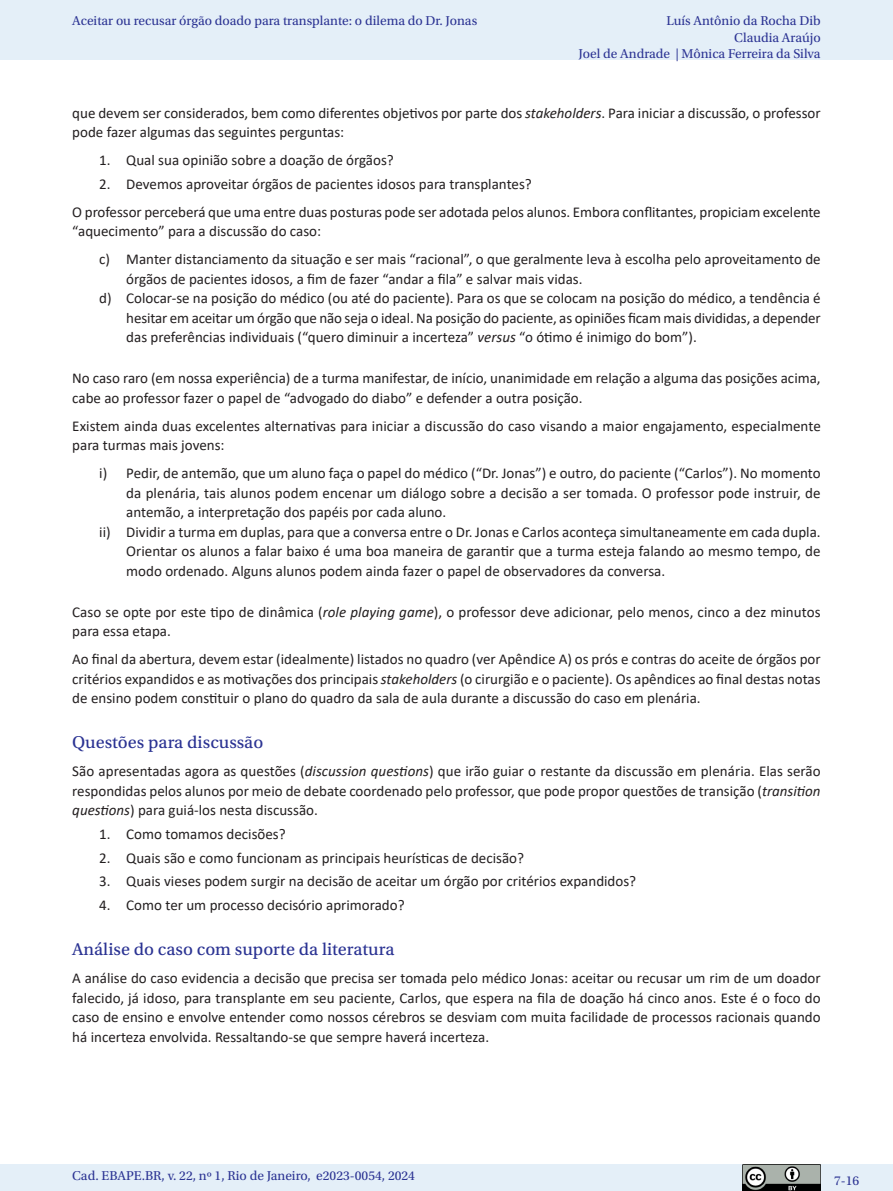
<style>
.page{position:relative;width:893px;height:1191px;background:#fff}
.page>*{position:absolute;margin:0;border:0;box-sizing:border-box;transform-origin:0 0}
._07_2_sub2{font:18px "Utopia Std Capt";color:#2b3393}
._06_0_texto{font:15px/19.5px "Calibri";color:#231f20}
.t1{font:13.5px/16.5px "Utopia Std";color:#2b3393;text-align:right}
.s1{font-style:italic}
</style>
<div class="page">
<div style="left:0;top:0;width:893px;height:60px;background:#e4eff8"></div>
<div style="left:0;top:1164px;width:893px;height:27px;background:#e4eff8"></div>
<img style="left:743px;top:1164px;width:78px;height:27px">
<p class="t1" style="left:72px;top:13px;width:406px">Aceitar ou recusar órgão doado para transplante: o dilema do Dr. Jonas</p>
<p class="t1" style="left:579px;top:13px;width:244px">Luís Antônio da Rocha Dib<br>Claudia Araújo<br>Joel de Andrade | Mônica Ferreira da Silva</p>
<p class="_06_0_texto" style="left:72px;top:102px;width:750px">que devem ser considerados, bem como diferentes objetivos por parte dos <span class="s1">stakeholders</span>. Para iniciar a discussão, o professor pode fazer algumas das seguintes perguntas:</p>
<p class="_06_0_texto" style="left:99px;top:150px;width:296px">1. Qual sua opinião sobre a doação de órgãos?</p>
<p class="_06_0_texto" style="left:99px;top:174px;width:434px">2. Devemos aproveitar órgãos de pacientes idosos para transplantes?</p>
<p class="_06_0_texto" style="left:72px;top:202px;width:750px">O professor perceberá que uma entre duas posturas pode ser adotada pelos alunos. Embora conflitantes, propiciam excelente “aquecimento” para a discussão do caso:</p>
<p class="_06_0_texto" style="left:126px;top:249px;width:696px;text-indent:-27px">c) Manter distanciamento da situação e ser mais “racional”, o que geralmente leva à escolha pelo aproveitamento de órgãos de pacientes idosos, a fim de fazer “andar a fila” e salvar mais vidas.</p>
<p class="_06_0_texto" style="left:126px;top:288px;width:696px;text-align:justify;text-indent:-27px">d) Colocar-se na posição do médico (ou até do paciente). Para os que se colocam na posição do médico, a tendência é hesitar em aceitar um órgão que não seja o ideal. Na posição do paciente, as opiniões ficam mais divididas, a depender das preferências individuais (“quero diminuir a incerteza” <span class="s1">versus</span> “o ótimo é inimigo do bom”).</p>
<p class="_06_0_texto" style="left:72px;top:368px;width:750px">No caso raro (em nossa experiência) de a turma manifestar, de início, unanimidade em relação a alguma das posições acima, cabe ao professor fazer o papel de “advogado do diabo” e defender a outra posição.</p>
<p class="_06_0_texto" style="left:72px;top:415px;width:750px">Existem ainda duas excelentes alternativas para iniciar a discussão do caso visando a maior engajamento, especialmente para turmas mais jovens:</p>
<p class="_06_0_texto" style="left:126px;top:463px;width:696px;text-align:justify;text-indent:-27px">i) Pedir, de antemão, que um aluno faça o papel do médico (“Dr. Jonas”) e outro, do paciente (“Carlos”). No momento da plenária, tais alunos podem encenar um diálogo sobre a decisão a ser tomada. O professor pode instruir, de antemão, a interpretação dos papéis por cada aluno.</p>
<p class="_06_0_texto" style="left:126px;top:521px;width:696px;text-align:justify;text-indent:-27px">ii) Dividir a turma em duplas, para que a conversa entre o Dr. Jonas e Carlos aconteça simultaneamente em cada dupla.<br>Orientar os alunos a falar baixo é uma boa maneira de garantir que a turma esteja falando ao mesmo tempo, de modo ordenado. Alguns alunos podem ainda fazer o papel de observadores da conversa.</p>
<p class="_06_0_texto" style="left:72px;top:601px;width:750px">Caso se opte por este tipo de dinâmica (<span class="s1">role playing game</span>), o professor deve adicionar, pelo menos, cinco a dez minutos para essa etapa.</p>
<p class="_06_0_texto" style="left:72px;top:649px;width:750px;text-align:justify">Ao final da abertura, devem estar (idealmente) listados no quadro (ver Apêndice A) os prós e contras do aceite de órgãos por critérios expandidos e as motivações dos principais <span class="s1">stakeholders</span> (o cirurgião e o paciente). Os apêndices ao final destas notas de ensino podem constituir o plano do quadro da sala de aula durante a discussão do caso em plenária.</p>
<p class="_07_2_sub2" style="left:72px;top:732px;width:193px">Questões para discussão</p>
<p class="_06_0_texto" style="left:72px;top:761px;width:750px;text-align:justify">São apresentadas agora as questões (<span class="s1">discussion questions</span>) que irão guiar o restante da discussão em plenária. Elas serão respondidas pelos alunos por meio de debate coordenado pelo professor, que pode propor questões de transição (<span class="s1">transition questions</span>) para guiá-los nesta discussão.</p>
<p class="_06_0_texto" style="left:99px;top:824px;width:188px">1. Como tomamos decisões?</p>
<p class="_06_0_texto" style="left:99px;top:847px;width:426px">2. Quais são e como funcionam as principais heurísticas de decisão?</p>
<p class="_06_0_texto" style="left:99px;top:871px;width:538px">3. Quais vieses podem surgir na decisão de aceitar um órgão por critérios expandidos?</p>
<p class="_06_0_texto" style="left:99px;top:895px;width:307px">4. Como ter um processo decisório aprimorado?</p>
<p class="_07_2_sub2" style="left:72px;top:939px;width:324px">Análise do caso com suporte da literatura</p>
<p class="_06_0_texto" style="left:72px;top:968px;width:750px;text-align:justify">A análise do caso evidencia a decisão que precisa ser tomada pelo médico Jonas: aceitar ou recusar um rim de um doador falecido, já idoso, para transplante em seu paciente, Carlos, que espera na fila de doação há cinco anos. Este é o foco do caso de ensino e envolve entender como nossos cérebros se desviam com muita facilidade de processos racionais quando há incerteza envolvida. Ressaltando-se que sempre haverá incerteza.</p>
<p class="t1" style="left:72px;top:1167px;width:344px">Cad. EBAPE.BR, v. 22, nº 1, Rio de Janeiro, e2023-0054, 2024</p>
<p class="t1" style="left:834px;top:1172px;width:27px">7-16</p>
</div>
